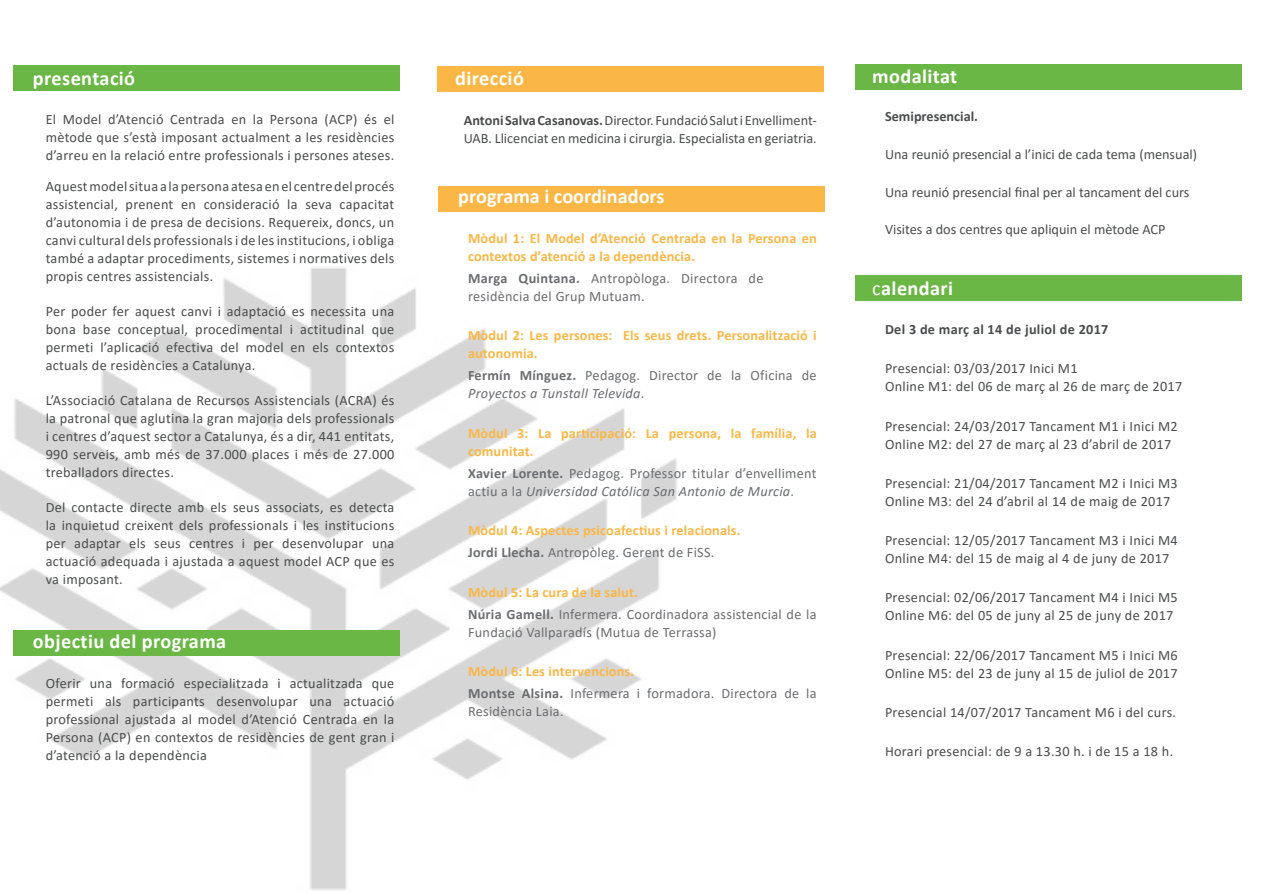
<style>
.page{position:relative;width:1263px;height:893px;background:#fff}
.page>*{position:absolute;margin:0;border:0;box-sizing:border-box;transform-origin:0 0}
.t1{font:700 20.25px "Calibri";letter-spacing:.02em;color:#fff}
.t2{font:700 20.25px "Calibri";letter-spacing:-.01em;color:#fff}
.t3{font:14.25px/18px "Calibri";letter-spacing:.02em;color:#4b4c4d;text-align:justify}
.t4{font:14.25px/18px "Calibri";letter-spacing:.02em;color:#6c6d70}
.t5{font:700 14.25px/18px "Calibri";letter-spacing:.01em;color:#fab746}
.t6{font:14.25px/18px "Calibri";color:#4b4c4d}
.t7{font:700 14.25px "Calibri";letter-spacing:.02em;color:#4b4c4d}
.t8{font:700 14.25px "Calibri";color:#4b4c4d}
.s1{font-weight:700}
.s2{font-size:13.5px}
.s3{font-style:italic}
.s4{font-weight:400}
</style>
<div class="page">
<img style="left:0;top:268px;width:677px;height:622px">
<div style="left:437px;top:66px;width:387px;height:26px;background:#fab746"></div>
<div style="left:13px;top:65px;width:387px;height:25px;background:#6ab745"></div>
<div style="left:438px;top:186px;width:387px;height:26px;background:#fab746"></div>
<div style="left:13px;top:630px;width:387px;height:26px;background:#6ab745"></div>
<div style="left:855px;top:64px;width:387px;height:26px;background:#6ab745"></div>
<div style="left:855px;top:275px;width:387px;height:26px;background:#6ab745"></div>
<p class="t1" style="left:33px;top:63px;width:104px">presentació</p>
<p class="t3" style="left:46px;top:110px;width:350px">El Model d’Atenció Centrada en la Persona (ACP) és el mètode que s’està imposant actualment a les residències d’arreu en la relació entre professionals i persones ateses.</p>
<p class="t3" style="left:46px;top:176px;width:350px">Aquest model situa a la persona atesa en el centre del procés assistencial, prenent en consideració la seva capacitat d’autonomia i de presa de decisions. Requereix, doncs, un canvi cultural dels professionals i de les institucions, i obliga també a adaptar procediments, sistemes i normatives dels propis centres assistencials.</p>
<p class="t3" style="left:46px;top:301px;width:350px">Per poder fer aquest canvi i adaptació es necessita una bona base conceptual, procedimental i actitudinal que permeti l’aplicació efectiva del model en els contextos actuals de residències a Catalunya.</p>
<p class="t3" style="left:46px;top:390px;width:350px">L’Associació Catalana de Recursos Assistencials (ACRA) és la patronal que aglutina la gran majoria dels professionals i centres d’aquest sector a Catalunya, és a dir, 441 entitats, 990 serveis, amb més de 37.000 places i més de 27.000 treballadors directes.</p>
<p class="t3" style="left:46px;top:497px;width:350px">Del contacte directe amb els seus associats, es detecta la inquietud creixent dels professionals i les institucions per adaptar els seus centres i per desenvolupar una actuació adequada i ajustada a aquest model ACP que es va imposant.</p>
<p class="t1" style="left:33px;top:627px;width:195px">objectiu del programa</p>
<p class="t3" style="left:46px;top:673px;width:350px">Oferir una formació especialitzada i actualitzada que permeti als participants desenvolupar una actuació professional ajustada al model d’Atenció Centrada en la Persona (ACP) en contextos de residències de gent gran i d’atenció a la dependència</p>
<p class="t1" style="left:455px;top:64px;width:70px">direcció</p>
<p class="t6" style="left:464px;top:111px;width:354px"><span class="s1">Antoni Salva Casanovas.</span> Director. Fundació Salut i Envelliment-<br>UAB. Llicenciat en medicina i cirurgia. Especialista en geriatria<span class="s2">.</span></p>
<p class="t2" style="left:458px;top:182px;width:208px">programa i coordinadors</p>
<p class="t5" style="left:468px;top:228px;width:350px">Mòdul 1: El Model d’Atenció Centrada en la Persona en contextos d’atenció a la dependència.</p>
<p class="t4" style="left:468px;top:269px;width:297px"><span class="s1">Marga Quintana.</span> Antropòloga. Directora de residència del Grup Mutuam.</p>
<p class="t5" style="left:468px;top:326px;width:350px">Mòdul 2: Les persones: Els seus drets. Personalització i autonomia.</p>
<p class="t4" style="left:468px;top:366px;width:350px"><span class="s1">Fermín Mínguez.</span> Pedagog. Director de la Oficina de<br><span class="s3">Proyectos a Tunstall Televida</span>.</p>
<p class="t5" style="left:468px;top:423px;width:350px">Mòdul 3: La participació: La persona, la família, la comunitat.</p>
<p class="t4" style="left:468px;top:464px;width:350px"><span class="s1">Xavier Lorente.</span> Pedagog. Professor titular d’envelliment actiu a la <span class="s3">Universidad Católica San Antonio de Murcia</span>.</p>
<p class="t5" style="left:468px;top:521px;width:274px">Mòdul 4: Aspectes psicoafectius i relacionals.</p>
<p class="t4" style="left:468px;top:543px;width:248px"><span class="s1">Jordi Llecha.</span> Antropòleg. Gerent de FiSS.</p>
<p class="t5" style="left:468px;top:582px;width:171px">Mòdul 5: La cura de la salut.</p>
<p class="t4" style="left:468px;top:605px;width:350px"><span class="s1">Núria Gamell.</span> Infermera. Coordinadora assistencial de la<br>Fundació Vallparadís (Mutua de Terrassa)</p>
<p class="t5" style="left:468px;top:662px;width:168px">Mòdul 6: Les intervencions.</p>
<p class="t4" style="left:468px;top:684px;width:350px"><span class="s1">Montse Alsina.</span> Infermera i formadora. Directora de la<br>Residència Laia.</p>
<p class="t1" style="left:872px;top:62px;width:87px">modalitat</p>
<p class="t8" style="left:885px;top:106px;width:95px">Semipresencial.</p>
<p class="t6" style="left:885px;top:145px;width:314px">Una reunió presencial a l’inici de cada tema (mensual)</p>
<p class="t6" style="left:885px;top:182px;width:306px">Una reunió presencial final per al tancament del curs</p>
<p class="t6" style="left:885px;top:220px;width:282px">Visites a dos centres que apliquin el mètode ACP</p>
<p class="t1" style="left:872px;top:274px;width:82px"><span class="s4">c</span>alendari</p>
<p class="t7" style="left:885px;top:319px;width:225px">Del 3 de març al 14 de juliol de 2017</p>
<p class="t3" style="left:885px;top:359px;width:194px">Presencial: 03/03/2017 Inici M1</p>
<p class="t3" style="left:885px;top:377px;width:299px">Online M1: del 06 de març al 26 de març de 2017</p>
<p class="t3" style="left:885px;top:417px;width:294px">Presencial: 24/03/2017 Tancament M1 i Inici M2</p>
<p class="t3" style="left:885px;top:435px;width:288px">Online M2: del 27 de març al 23 d’abril de 2017</p>
<p class="t3" style="left:885px;top:474px;width:294px">Presencial: 21/04/2017 Tancament M2 i Inici M3</p>
<p class="t3" style="left:885px;top:492px;width:287px">Online M3: del 24 d’abril al 14 de maig de 2017</p>
<p class="t3" style="left:885px;top:531px;width:294px">Presencial: 12/05/2017 Tancament M3 i Inici M4</p>
<p class="t3" style="left:885px;top:549px;width:286px">Online M4: del 15 de maig al 4 de juny de 2017</p>
<p class="t3" style="left:885px;top:588px;width:294px">Presencial: 02/06/2017 Tancament M4 i Inici M5</p>
<p class="t3" style="left:885px;top:606px;width:290px">Online M6: del 05 de juny al 25 de juny de 2017</p>
<p class="t3" style="left:885px;top:646px;width:294px">Presencial: 22/06/2017 Tancament M5 i Inici M6</p>
<p class="t3" style="left:885px;top:664px;width:294px">Online M5: del 23 de juny al 15 de juliol de 2017</p>
<p class="t3" style="left:885px;top:703px;width:293px">Presencial 14/07/2017 Tancament M6 i del curs.</p>
<p class="t3" style="left:885px;top:742px;width:290px">Horari presencial: de 9 a 13.30 h. i de 15 a 18 h.</p>
</div>
